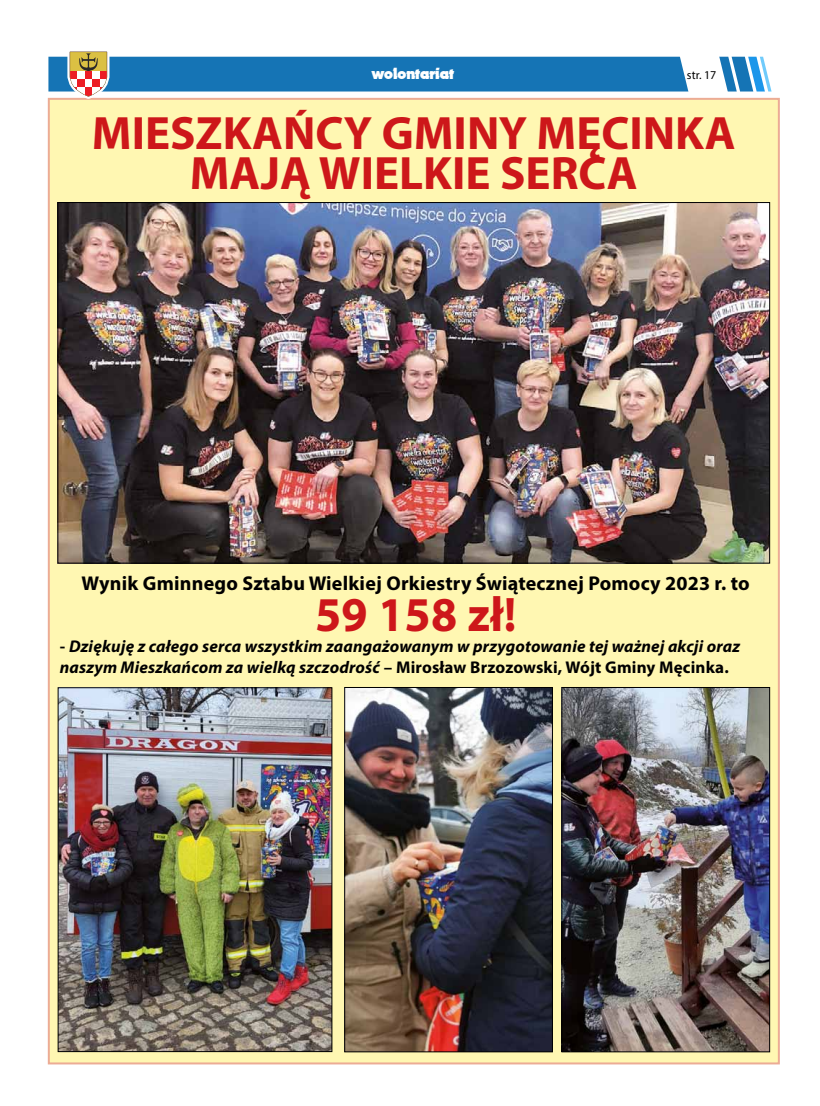
<style>
.page{position:relative;width:820px;height:1106px;background:#fff}
.page>*{position:absolute;margin:0;border:0;box-sizing:border-box;transform-origin:0 0}
.t1{font:700 semi-expanded 48.7px "Myriad Pro";letter-spacing:.01em;color:#cd171a;scale:.9 1}
.t2{font:700 47px/40px "Myriad Pro";color:#cd171a;text-align:center}
.t3{font:700 20px "Myriad Pro";letter-spacing:.01em;color:#000}
.t4{font:italic 700 17px/21px "Myriad Pro";letter-spacing:.01em;color:#000}
.t5{font:15px "November";color:#fff}
.t6{font:12px "Myriad Pro";color:#000}
.s1{font-style:normal}
</style>
<div class="page">
<div style="left:48px;top:98px;width:731px;height:966px;background:#fff7b2;border:2px solid #ecac95"></div>
<img style="left:60px;top:204px;width:707px;height:357px">
<img style="left:346px;top:689px;width:204px;height:361px">
<div style="left:344px;top:687px;width:208px;height:365px;border:1px solid #000"></div>
<img style="left:60px;top:689px;width:270px;height:361px">
<div style="left:58px;top:687px;width:274px;height:365px;border:1px solid #000"></div>
<img style="left:563px;top:689px;width:204px;height:361px">
<div style="left:561px;top:687px;width:208px;height:365px;border:1px solid #000"></div>
<svg style="left:48px;top:51px;width:723px;height:48px"></svg>
<div style="left:100px;top:72px;width:7px;height:7px;background:#ec1d25"></div>
<div style="left:92px;top:72px;width:8px;height:7px;background:#fff"></div>
<div style="left:85px;top:72px;width:7px;height:7px;background:#ec1d25"></div>
<div style="left:77px;top:72px;width:8px;height:7px;background:#fff"></div>
<div style="left:70px;top:72px;width:7px;height:7px;background:#ec1d25"></div>
<svg style="left:100px;top:79px;width:7px;height:8px"></svg>
<div style="left:92px;top:79px;width:8px;height:8px;background:#ec1d25"></div>
<div style="left:85px;top:79px;width:7px;height:8px;background:#fff"></div>
<div style="left:77px;top:79px;width:8px;height:8px;background:#ec1d25"></div>
<svg style="left:70px;top:79px;width:7px;height:8px"></svg>
<svg style="left:100px;top:87px;width:7px;height:8px"></svg>
<svg style="left:92px;top:87px;width:8px;height:8px"></svg>
<div style="left:85px;top:87px;width:7px;height:9px;background:#ec1d25"></div>
<svg style="left:77px;top:87px;width:8px;height:8px"></svg>
<svg style="left:70px;top:87px;width:7px;height:8px"></svg>
<p class="t5" style="left:371px;top:64px;width:84px">wolontariat</p>
<p class="t6" style="left:686px;top:68px;width:31px">str. 17</p>
<h2 class="t2" style="left:92px;top:111px;width:645px">MIESZKAŃCY GMINY MĘCINKA<br>MAJĄ WIELKIE SERCA</h2>
<p class="t3" style="left:81px;top:570px;width:669px">Wynik Gminnego Sztabu Wielkiej Orkiestry Świątecznej Pomocy 2023 r. to</p>
<h1 class="t1" style="left:315px;top:582px;width:225px">59 158 zł!</h1>
<p class="t4" style="left:60px;top:635px;width:681px"><span class="s1">-</span> Dziękuję z całego serca wszystkim zaangażowanym w przygotowanie tej ważnej akcji oraz naszym Mieszkańcom za wielką szczodrość <span class="s1">– Mirosław Brzozowski, Wójt Gminy Męcinka.</span></p>
</div>
